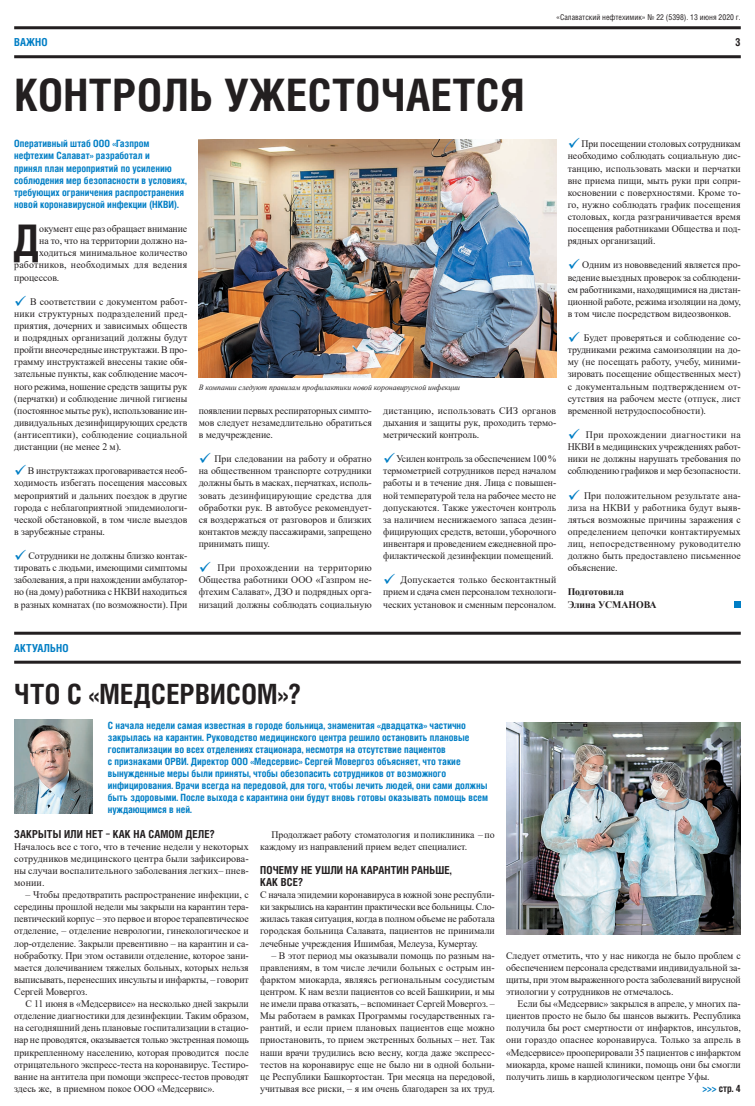
<style>
.page{position:relative;width:755px;height:1106px;background:#fff}
.page>*{position:absolute;margin:0;border:0;box-sizing:border-box;transform-origin:0 0}
.t1{font:700 44.8px "Helios Cond";letter-spacing:.01em;color:#231f20}
.t2{font:700 43.5px "Helios Cond";color:#231f20}
.t3{font:700 27.9px "Helios Cond";letter-spacing:.01em;color:#231f20}
.t4{font:700 11px/12.1px "Helios Cond";letter-spacing:.01em;color:#231f20}
.t5{font:700 11px "Helios Cond";letter-spacing:.01em;color:#007ec5}
.t6{font:10px/12.1px "Times New Roman";letter-spacing:-.005em;color:#231f20;text-align:justify}
.t7{font:700 10px/12.1px "Helios Cond";color:#007ec5}
.t8{font:10px "Times New Roman";letter-spacing:.025em;color:#231f20}
.t9{font:700 10px/12.1px "Times New Roman";letter-spacing:-.005em;color:#231f20}
.t10{font:700 10px "Helios Cond";color:#231f20}
.t11{font:italic 8px "Times New Roman";letter-spacing:-.005em;color:#231f20}
.t12{font:8px "Helios Cond";color:#231f20}
.s1{color:#007ec5}
</style>
<div class="page">
<hr style="left:14px;top:26px;width:726px;height:3px;background:#231f20">
<hr style="left:14px;top:55px;width:726px;height:3px;background:#231f20">
<hr style="left:14px;top:631px;width:726px;height:3px;background:#231f20">
<hr style="left:14px;top:660px;width:726px;height:3px;background:#231f20">
<img style="left:198px;top:140px;width:358px;height:237px">
<img style="left:506px;top:722px;width:234px;height:212px">
<img style="left:14px;top:719px;width:79px;height:94px">
<div style="left:733px;top:600px;width:7px;height:7px;background:#007ec5"></div>
<p class="t12" style="left:556px;top:12px;width:186px">«Салаватский нефтехимик» № 22 (5398). 13 июня 2020 г.</p>
<p class="t5" style="left:14px;top:35px;width:35px">ВАЖНО</p>
<p class="t4" style="left:734px;top:36px;width:7px">3</p>
<h1 class="t1" style="left:14px;top:65px;width:511px">КОНТРОЛЬ УЖЕСТОЧАЕТСЯ</h1>
<p class="t7" style="left:14px;top:138px;width:174px">Оперативный штаб ООО «Газпром нефтехим Салават» разработал и<br>принял план мероприятий по усилению соблюдения мер безопасности в условиях, требующих ограничения распространения новой коронавирусной инфекции (НКВИ).</p>
<h2 class="t2" style="left:13px;top:211px;width:28px">Д</h2>
<p class="t6" style="left:39px;top:222px;width:149px">окумент еще раз обращает внимание</p>
<p class="t6" style="left:39px;top:234px;width:149px">на то, что на территории должно на-</p>
<p class="t6" style="left:39px;top:247px;width:149px">ходиться минимальное количество</p>
<p class="t8" style="left:14px;top:258px;width:174px">работников, необходимых для ведения</p>
<p class="t6" style="left:14px;top:271px;width:47px">процессов.</p>
<p class="t6" style="left:14px;top:295px;width:174px"><span class="s1">✓</span> В соответствии с документом работ&shy;ники структурных подразделений пред&shy;приятия, дочерних и зависимых обществ и подрядных организаций должны будут пройти внеочередные инструктажи. В про&shy;грамму инструктажей внесены такие обя&shy;зательные пункты, как соблюдение масоч&shy;ного режима, ношение средств защиты рук (перчатки) и соблюдение личной гигиены (постоянное мытье рук), использование ин&shy;дивидуальных дезинфицирующих средств (антисептики), соблюдение социальной дистанции (не менее 2 м).</p>
<p class="t6" style="left:14px;top:464px;width:174px"><span class="s1">✓</span> В инструктажах проговаривается необ&shy;ходимость избегать посещения массовых мероприятий и дальних поездок в другие города с неблагоприятной эпидемиологи&shy;ческой обстановкой, в том числе выездов в зарубежные страны.</p>
<p class="t6" style="left:14px;top:549px;width:174px"><span class="s1">✓</span> Сотрудники не должны близко контак&shy;тировать с людьми, имеющими симптомы заболевания, а при нахождении амбулатор&shy;но (на дому) работника с НКВИ находиться в разных комнатах (по возможности). При</p>
<p class="t11" style="left:198px;top:381px;width:263px">В компании следуют правилам профилактики новой коронавирусной инфекции</p>
<p class="t6" style="left:198px;top:404px;width:174px">появлении первых респираторных симпто&shy;мов следует незамедлительно обратиться в медучреждение.</p>
<p class="t6" style="left:198px;top:452px;width:174px"><span class="s1">✓</span> При следовании на работу и обратно на общественном транспорте сотрудники должны быть в масках, перчатках, исполь&shy;зовать дезинфицирующие средства для обработки рук. В автобусе рекомендует&shy;ся воздержаться от разговоров и близких контактов между пассажирами, запрещено принимать пищу.</p>
<p class="t6" style="left:198px;top:561px;width:174px"><span class="s1">✓</span> При прохождении на территорию Общества работники ООО «Газпром не&shy;фтехим Салават», ДЗО и подрядных орга&shy;низаций должны соблюдать социальную</p>
<p class="t6" style="left:383px;top:404px;width:174px">дистанцию, использовать СИЗ органов дыхания и защиты рук, проходить термо&shy;метрический контроль.</p>
<p class="t6" style="left:383px;top:452px;width:174px"><span class="s1">✓</span> Усилен контроль за обеспечением 100 % термометрией сотрудников перед началом работы и в течение дня. Лица с повышен&shy;ной температурой тела на рабочее место не допускаются. Также ужесточен контроль за наличием неснижаемого запаса дезин&shy;фицирующих средств, ветоши, уборочного инвентаря и проведением ежедневной про&shy;филактической дезинфекции помещений.</p>
<p class="t6" style="left:383px;top:573px;width:174px"><span class="s1">✓</span> Допускается только бесконтактный прием и сдача смен персоналом технологи&shy;ческих установок и сменным персоналом.</p>
<p class="t6" style="left:567px;top:138px;width:174px"><span class="s1">✓</span> При посещении столовых сотрудникам необходимо соблюдать социальную дис&shy;танцию, использовать маски и перчатки вне приема пищи, мыть руки при сопри&shy;косновении с поверхностями. Кроме то&shy;го, нужно соблюдать график посещения столовых, когда разграничивается время посещения работниками Общества и под&shy;рядных организаций.</p>
<p class="t6" style="left:567px;top:259px;width:174px"><span class="s1">✓</span> Одним из нововведений является про&shy;ведение выездных проверок за соблюдени&shy;ем работниками, находящимися на дистан&shy;ционной работе, режима изоляции на дому, в том числе посредством видеозвонков.</p>
<p class="t6" style="left:567px;top:331px;width:174px"><span class="s1">✓</span> Будет проверяться и соблюдение со&shy;трудниками режима самоизоляции на до&shy;му (не посещать работу, учебу, миними&shy;зировать посещение общественных мест) с документальным подтверждением от&shy;сутствия на рабочем месте (отпуск, лист временной нетрудоспособности).</p>
<p class="t6" style="left:567px;top:428px;width:174px"><span class="s1">✓</span> При прохождении диагностики на НКВИ в медицинских учреждениях работ&shy;ники не должны нарушать требования по соблюдению графиков и мер безопасности.</p>
<p class="t6" style="left:567px;top:489px;width:174px"><span class="s1">✓</span> При положительном результате ана&shy;лиза на НКВИ у работника будут выяв&shy;ляться возможные причины заражения с определением цепочки контактируемых лиц, непосредственному руководителю должно быть предоставлено письменное объяснение.</p>
<p class="t9" style="left:567px;top:585px;width:90px">Подготовила<br>Элина УСМАНОВА</p>
<p class="t5" style="left:14px;top:640px;width:56px">АКТУАЛЬНО</p>
<h3 class="t3" style="left:14px;top:675px;width:287px">ЧТО С «МЕДСЕРВИСОМ»?</h3>
<p class="t7" style="left:108px;top:719px;width:381px">С начала недели самая известная в городе больница, знаменитая «двадцатка» частично закрылась на карантин. Руководство медицинского центра решило остановить плановые госпитализации во всех отделениях стационара, несмотря на отсутствие пациентов<br>с признаками ОРВИ. Директор ООО «Медсервис» Сергей Мовергоз объясняет, что такие вынужденные меры были приняты, чтобы обезопасить сотрудников от возможного инфицирования. Врачи всегда на передовой, для того, чтобы лечить людей, они сами должны быть здоровыми. После выхода с карантина они будут вновь готовы оказывать помощь всем нуждающимся в ней.</p>
<p class="t4" style="left:14px;top:827px;width:202px">ЗАКРЫТЫ ИЛИ НЕТ – КАК НА САМОМ ДЕЛЕ?</p>
<p class="t6" style="left:14px;top:840px;width:236px">Началось все с того, что в течение недели у некоторых сотрудников медицинского центра были зафиксирова&shy;ны случаи воспалительного заболевания легких– пнев&shy;монии.</p>
<p class="t6" style="left:14px;top:888px;width:236px;text-indent:11px">– Чтобы предотвратить распространение инфекции, с середины прошлой недели мы закрыли на карантин тера&shy;певтический корпус – это первое и второе терапевтическое отделение, – отделение неврологии, гинекологическое и лор-отделение. Закрыли превентивно – на карантин и са&shy;нобработку. При этом оставили отделение, которое зани&shy;мается долечиванием тяжелых больных, которых нельзя выписывать, перенесших инсульты и инфаркты, – говорит Сергей Мовергоз.</p>
<p class="t6" style="left:14px;top:997px;width:236px;text-indent:11px">С 11 июня в «Медсервисе» на несколько дней закрыли отделение диагностики для дезинфекции. Таким образом, на сегодняшний день плановые госпитализации в стацио&shy;нар не проводятся, оказывается только экстренная помощь прикрепленному населению, которая проводится после отрицательного экспресс-теста на коронавирус. Тестиро&shy;вание на антитела при помощи экспресс-тестов проводят здесь же, в приемном покое ООО «Медсервис».</p>
<p class="t6" style="left:260px;top:828px;width:236px;text-indent:11px">Продолжает работу стоматология и поликлиника – по каждому из направлений прием ведет специалист.</p>
<p class="t4" style="left:260px;top:863px;width:193px">ПОЧЕМУ НЕ УШЛИ НА КАРАНТИН РАНЬШЕ,<br>КАК ВСЕ?</p>
<p class="t6" style="left:260px;top:888px;width:236px">С начала эпидемии коронавируса в южной зоне республи&shy;ки закрылись на карантин практически все больницы. Сло&shy;жилась такая ситуация, когда в полном объеме не работала городская больница Салавата, пациентов не принимали лечебные учреждения Ишимбая, Мелеуза, Кумертау.</p>
<p class="t6" style="left:260px;top:949px;width:236px;text-indent:11px">– В этот период мы оказывали помощь по разным на&shy;правлениям, в том числе лечили больных с острым ин&shy;фарктом миокарда, являясь региональным сосудистым центром. К нам везли пациентов со всей Башкирии, и мы не имели права отказать, – вспоминает Сергей Мовергоз. – Мы работаем в рамках Программы государственных га&shy;рантий, и если прием плановых пациентов еще можно приостановить, то прием экстренных больных – нет. Так наши врачи трудились всю весну, когда даже экспресс&shy;тестов на коронавирус еще не было ни в одной больни&shy;це Республики Башкортостан. Три месяца на передовой, учитывая все риски, – я им очень благодарен за их труд.</p>
<p class="t6" style="left:506px;top:949px;width:236px">Следует отметить, что у нас никогда не было проблем с обеспечением персонала средствами индивидуальной за&shy;щиты, при этом выраженного роста заболеваний вирусной этиологии у сотрудников не отмечалось.</p>
<p class="t6" style="left:506px;top:997px;width:236px;text-indent:11px">Если бы «Медсервис» закрылся в апреле, у многих па&shy;циентов просто не было бы шансов выжить. Республика получила бы рост смертности от инфарктов, инсультов, они гораздо опаснее коронавируса. Только за апрель в «Медсервисе» прооперировали 35 пациентов с инфарктом миокарда, кроме нашей клиники, помощь они бы смогли получить лишь в кардиологическом центре Уфы.</p>
<p class="t10" style="left:702px;top:1081px;width:40px"><span class="s1">&gt;&gt;&gt;</span> стр. 4</p>
</div>
